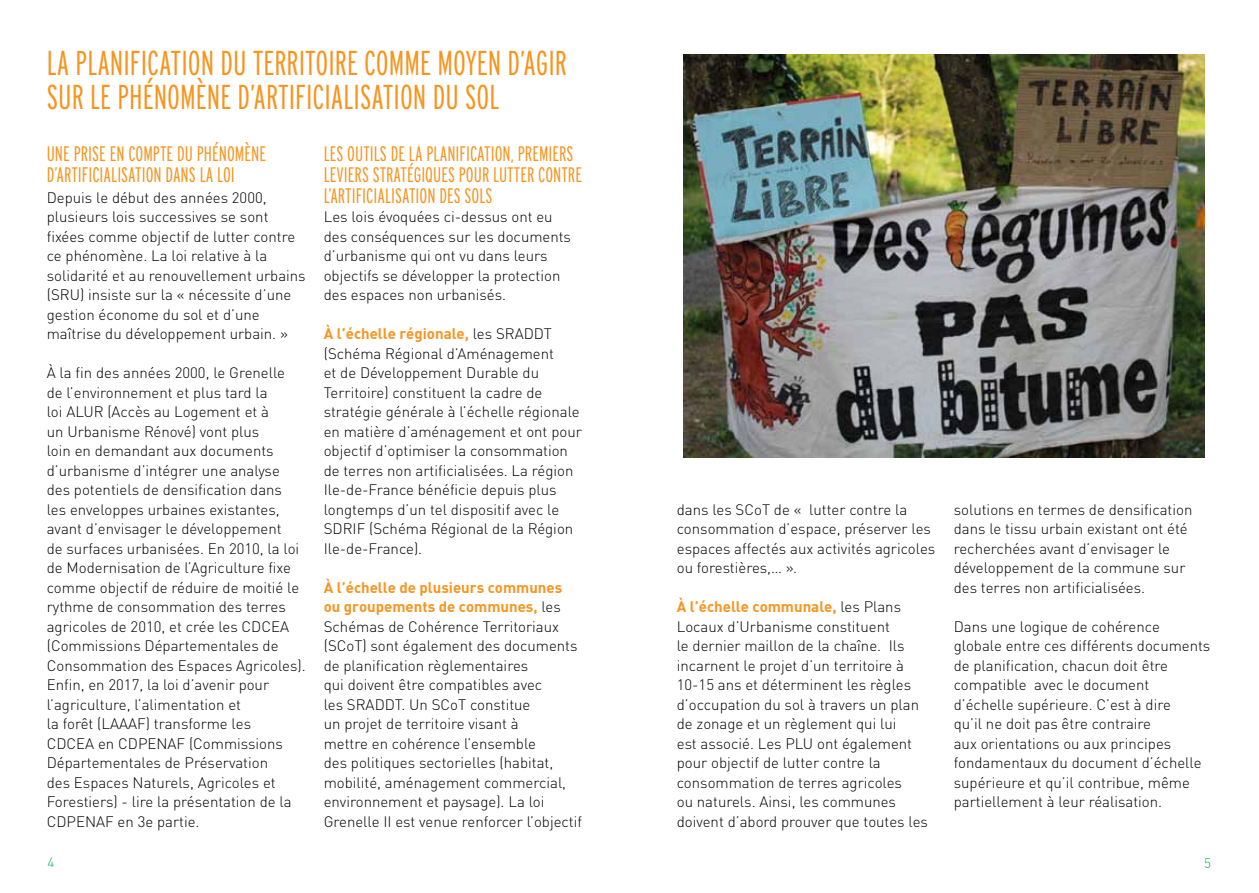
<style>
.page{position:relative;width:1259px;height:893px;background:#fff}
.page>*{position:absolute;margin:0;border:0;box-sizing:border-box;transform-origin:0 0}
.t1{font:300 extra-condensed 34.5px/34.5px "Interstate";color:#f7941e}
.t2{font:300 extra-condensed 21px/21px "Interstate";color:#f7941e}
.t3{font:300 15px/19.5px "DINOT";color:#000}
.t4{font:15px/19.5px "DIN Bold";color:#f7941e}
.t5{font:300 13.5px "DINOT";color:#0db14b}
.s1{font-family:"DINOT";font-weight:300;color:#000}
</style>
<div class="page">
<img style="left:683px;top:54px;width:522px;height:404px">
<h1 class="t1" style="left:47px;top:45px;width:522px">LA PLANIFICATION DU TERRITOIRE COMME MOYEN D’AGIR<br>SUR LE PHÉNOMÈNE D’ARTIFICIALISATION DU SOL</h1>
<h2 class="t2" style="left:47px;top:143px;width:221px">UNE PRISE EN COMPTE DU PHÉNOMÈNE<br>D’ARTIFICIALISATION DANS LA LOI</h2>
<p class="t3" style="left:47px;top:187px;width:260px">Depuis le début des années 2000, plusieurs lois successives se sont fixées comme objectif de lutter contre ce phénomène. La loi relative à la solidarité et au renouvellement urbains (SRU) insiste sur la « nécessite d’une gestion économe du sol et d’une maîtrise du développement urbain. »</p>
<p class="t3" style="left:47px;top:363px;width:260px">À la fin des années 2000, le Grenelle<br>de l’environnement et plus tard la<br>loi ALUR (Accès au Logement et à<br>un Urbanisme Rénové) vont plus<br>loin en demandant aux documents d’urbanisme d’intégrer une analyse des potentiels de densification dans<br>les enveloppes urbaines existantes, avant d’envisager le développement<br>de surfaces urbanisées. En 2010, la loi de Modernisation de l’Agriculture fixe comme objectif de réduire de moitié le rythme de consommation des terres agricoles de 2010, et crée les CDCEA (Commissions Départementales de Consommation des Espaces Agricoles).<br>Enfin, en 2017, la loi d’avenir pour l’agriculture, l’alimentation et<br>la forêt (LAAAF) transforme les<br>CDCEA en CDPENAF (Commissions Départementales de Préservation<br>des Espaces Naturels, Agricoles et Forestiers) - lire la présentation de la CDPENAF en 3e partie.</p>
<h2 class="t2" style="left:324px;top:143px;width:260px">LES OUTILS DE LA PLANIFICATION, PREMIERS<br>LEVIERS STRATÉGIQUES POUR LUTTER CONTRE<br>L’ARTIFICIALISATION DES SOLS</h2>
<p class="t3" style="left:324px;top:207px;width:249px">Les lois évoquées ci-dessus ont eu des conséquences sur les documents d’urbanisme qui ont vu dans leurs objectifs se développer la protection des espaces non urbanisés.</p>
<p class="t4" style="left:324px;top:323px;width:230px">À l’échelle régionale, <span class="s1">les SRADDT</span></p>
<p class="t3" style="left:324px;top:343px;width:260px">(Schéma Régional d’Aménagement<br>et de Développement Durable du Territoire) constituent la cadre de stratégie générale à l’échelle régionale en matière d’aménagement et ont pour objectif d’optimiser la consommation de terres non artificialisées. La région Ile-de-France bénéficie depuis plus longtemps d’un tel dispositif avec le SDRIF (Schéma Régional de la Région Ile-de-France).</p>
<p class="t4" style="left:324px;top:577px;width:240px">À l’échelle de plusieurs communes ou groupements de communes, <span class="s1">les</span></p>
<p class="t3" style="left:324px;top:616px;width:260px">Schémas de Cohérence Territoriaux (SCoT) sont également des documents de planification règlementaires<br>qui doivent être compatibles avec<br>les SRADDT. Un SCoT constitue<br>un projet de territoire visant à<br>mettre en cohérence l’ensemble<br>des politiques sectorielles (habitat, mobilité, aménagement commercial, environnement et paysage). La loi Grenelle II est venue renforcer l’objectif</p>
<p class="t3" style="left:677px;top:499px;width:260px">dans les SCoT de « lutter contre la consommation d’espace, préserver les espaces affectés aux activités agricoles ou forestières,… ».</p>
<p class="t4" style="left:677px;top:596px;width:226px">À l’échelle communale, <span class="s1">les Plans</span></p>
<p class="t3" style="left:677px;top:616px;width:253px">Locaux d’Urbanisme constituent<br>le dernier maillon de la chaîne. Ils incarnent le projet d’un territoire à 10-15 ans et déterminent les règles d’occupation du sol à travers un plan de zonage et un règlement qui lui<br>est associé. Les PLU ont également pour objectif de lutter contre la consommation de terres agricoles<br>ou naturels. Ainsi, les communes doivent d’abord prouver que toutes les</p>
<p class="t3" style="left:953px;top:499px;width:240px">solutions en termes de densification dans le tissu urbain existant ont été recherchées avant d’envisager le développement de la commune sur des terres non artificialisées.</p>
<p class="t3" style="left:953px;top:616px;width:258px">Dans une logique de cohérence globale entre ces différents documents de planification, chacun doit être compatible avec le document d’échelle supérieure. C’est à dire<br>qu’il ne doit pas être contraire<br>aux orientations ou aux principes fondamentaux du document d’échelle supérieure et qu’il contribue, même partiellement à leur réalisation.</p>
<p class="t5" style="left:48px;top:854px;width:8px">4</p>
<p class="t5" style="left:1204px;top:855px;width:8px">5</p>
</div>
